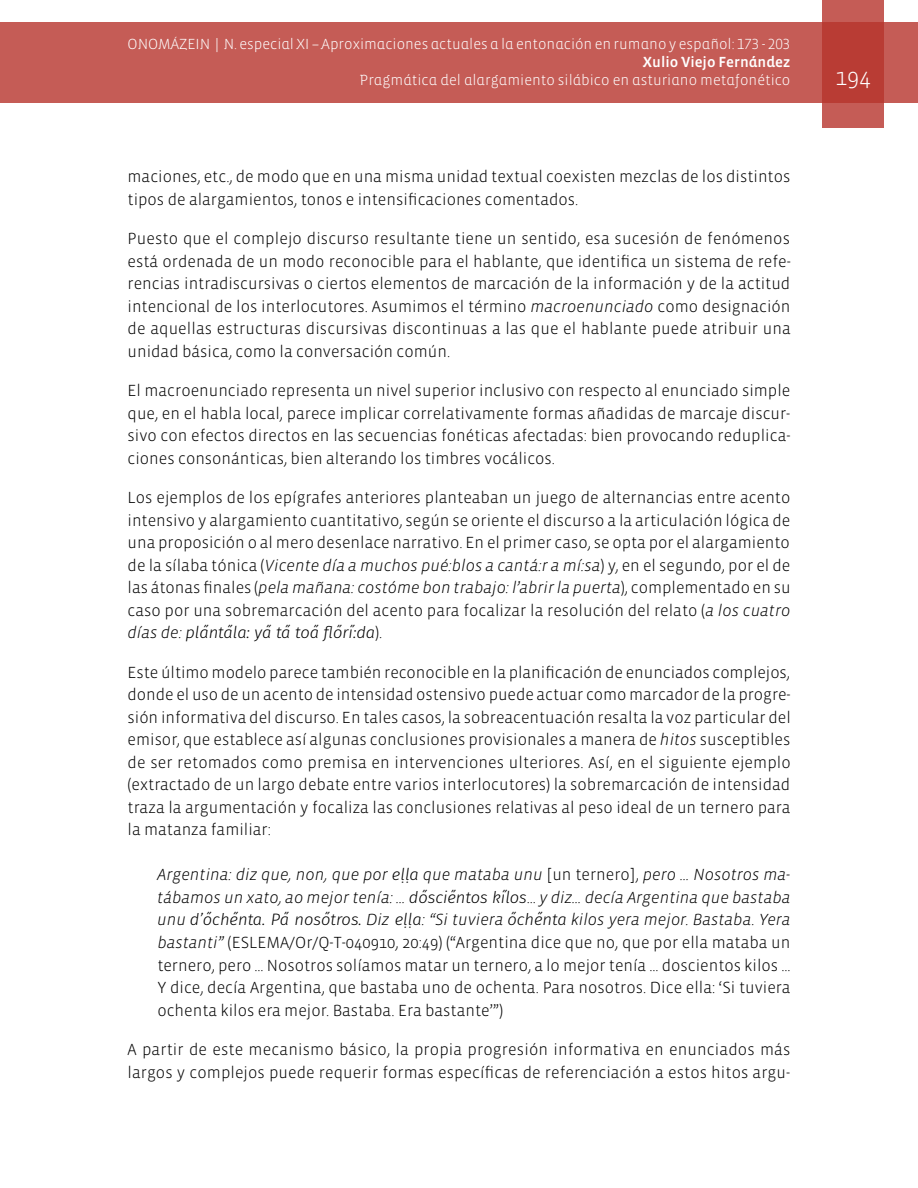
<style>
.page{position:relative;width:918px;height:1188px;background:#fff}
.page>*{position:absolute;margin:0;border:0;box-sizing:border-box;transform-origin:0 0}
.t1{font:300 24px "Vista Sans";color:#fff}
.t2{font:300 16.5px/22.5px "Vista Sans";color:#000;text-align:justify}
.t3{font:italic 300 16.5px "Fira Sans";color:#000}
.t4{font:300 15px "Vista Sans Alt";color:#fff}
.t5{font:15px "Vista Sans Alt Med";color:#fff}
.s1{font-style:italic}
.s2{font-family:"Vista Sans"}
.s3{font-family:"Vista Sans";font-style:normal}
.s4{font-family:"Fira Sans";font-style:italic}
</style>
<div class="page">
<div style="left:0;top:23px;width:918px;height:80px;background:#c55c56"></div>
<svg style="left:822px;top:0;width:62px;height:128px;background:#bd4740"></svg>
<p class="t4" style="left:128px;top:37px;width:664px">ONOMÁZEIN | N. especial XI – Aproximaciones actuales a la entonación en rumano y español: 173 - 203</p>
<p class="t5" style="left:643px;top:55px;width:149px">Xulio Viejo Fernández</p>
<p class="t4" style="left:360px;top:73px;width:432px">Pragmática del alargamiento silábico en asturiano metafonético</p>
<h1 class="t1" style="left:835px;top:65px;width:37px">194</h1>
<p class="t2" style="left:128px;top:166px;width:664px">maciones, etc., de modo que en una misma unidad textual coexisten mezclas de los distintos tipos de alargamientos, tonos e intensificaciones comentados.</p>
<p class="t2" style="left:128px;top:228px;width:665px">Puesto que el complejo discurso resultante tiene un sentido, esa sucesión de fenómenos está ordenada de un modo reconocible para el hablante, que identifica un sistema de refe&shy;rencias intradiscursivas o ciertos elementos de marcación de la información y de la actitud intencional de los interlocutores. Asumimos el término <span class="s1">macroenunciado</span> como designación de aquellas estructuras discursivas discontinuas a las que el hablante puede atribuir una unidad básica, como la conversación común.</p>
<p class="t2" style="left:128px;top:380px;width:664px">El macroenunciado representa un nivel superior inclusivo con respecto al enunciado simple que, en el habla local, parece implicar correlativamente formas añadidas de marcaje discur&shy;sivo con efectos directos en las secuencias fonéticas afectadas: bien provocando reduplica&shy;ciones consonánticas, bien alterando los timbres vocálicos.</p>
<p class="t2" style="left:128px;top:487px;width:665px">Los ejemplos de los epígrafes anteriores planteaban un juego de alternancias entre acento intensivo y alargamiento cuantitativo, según se oriente el discurso a la articulación lógica de una proposición o al mero desenlace narrativo. En el primer caso, se opta por el alargamiento de la sílaba tónica (<span class="s1">Vicente día a muchos pué:blos a cantá:r a mí:sa</span>) y, en el segundo, por el de las átonas finales (<span class="s1">pela mañana: costóme bon trabajo: l’abrir la puerta</span>), complementado en su caso por una sobremarcación del acento para focalizar la resolución del relato (<span class="s1">a los cuatro</span></p>
<p class="t3" style="left:128px;top:621px;width:256px"><span class="s2">días de:</span> pla̋nta̋la: ya̋ ta̋ toa̋ flőri̋:da<span class="s3">).</span></p>
<p class="t2" style="left:128px;top:662px;width:665px">Este último modelo parece también reconocible en la planificación de enunciados complejos, donde el uso de un acento de intensidad ostensivo puede actuar como marcador de la progre&shy;sión informativa del discurso. En tales casos, la sobreacentuación resalta la voz particular del emisor, que establece así algunas conclusiones provisionales a manera de <span class="s1">hitos</span> susceptibles de ser retomados como premisa en intervenciones ulteriores. Así, en el siguiente ejemplo (extractado de un largo debate entre varios interlocutores) la sobremarcación de intensidad traza la argumentación y focaliza las conclusiones relativas al peso ideal de un ternero para la matanza familiar:</p>
<p class="t2" style="left:157px;top:864px;width:635px"><span class="s1">Argentina: diz que, non, que por</span> <span class="s4">eḷḷa</span> <span class="s1">que mataba unu</span> [un ternero], <span class="s1">pero … Nosotros ma&shy;tábamos un xato, ao mejor tenía: …</span> <span class="s4">dőscie̋ntos ki̋los</span>… <span class="s1">y diz… decía Argentina que bastaba unu</span> <span class="s4">d’őche̋nta. Pa̋ nosőtros.</span> <span class="s1">Diz</span> <span class="s4">eḷḷa</span><span class="s1">: “Si tuviera</span> <span class="s4">őche̋nta</span> <span class="s1">kilos yera mejor. Bastaba. Yera bastanti”</span> (ESLEMA/Or/Q-T-040910, 20:49) (“Argentina dice que no, que por ella mataba un ternero, pero … Nosotros solíamos matar un ternero, a lo mejor tenía … doscientos kilos … Y dice, decía Argentina, que bastaba uno de ochenta. Para nosotros. Dice ella: ‘Si tuviera ochenta kilos era mejor. Bastaba. Era bastante’”)</p>
<p class="t2" style="left:128px;top:1039px;width:664px">A partir de este mecanismo básico, la propia progresión informativa en enunciados más largos y complejos puede requerir formas específicas de referenciación a estos hitos argu-</p>
</div>
